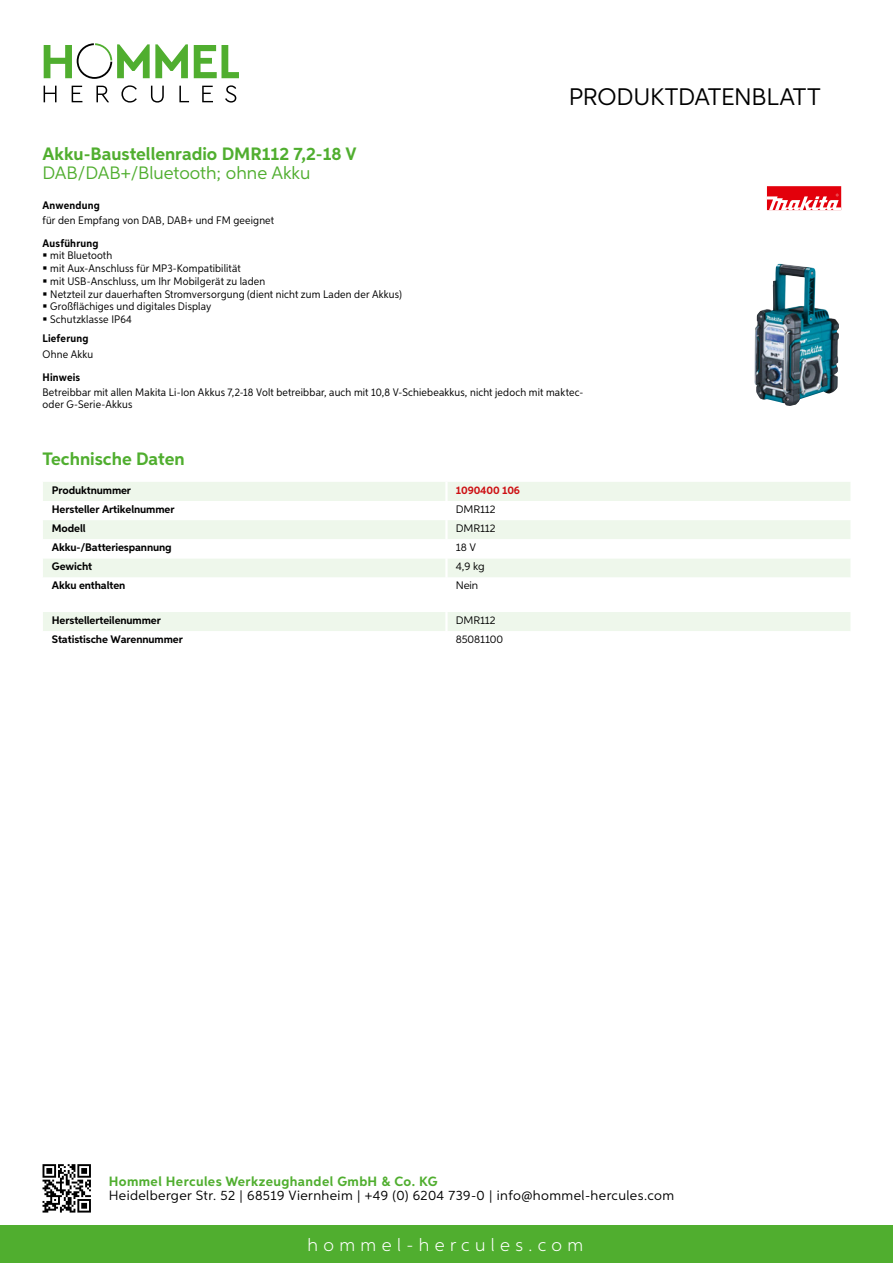
<style>
.page{position:relative;width:893px;height:1263px;background:#fff}
.page>*{position:absolute;margin:0;border:0;box-sizing:border-box;transform-origin:0 0}
.t1{font:24px "Aspira";letter-spacing:-.01em;color:#000}
.t2{font:700 18px "Aspira";color:#50ae2f}
.t3{font:18px "Aspira";color:#50ae2f}
.t4{font:300 18px "Aspira";letter-spacing:.3em;color:#fff}
.t5{font:13.5px "Aspira";letter-spacing:.03em;color:#000}
.t6{font:700 13.5px "Aspira";letter-spacing:.03em;color:#50ae2f}
.t7{font:10.95px/12.8px "Aspira Nar";letter-spacing:.015em;color:#000}
.t8{font:700 10.95px "Aspira";letter-spacing:-.01em;color:#000}
.t9{font:10.95px "Aspira";letter-spacing:-.01em;color:#000}
.t10{font:700 10.95px "Aspira Nar";letter-spacing:.02em;color:#000}
.t11{font:700 10.95px "Aspira";letter-spacing:-.01em;color:#cd1013}
</style>
<div class="page">
<div style="left:0;top:1226px;width:893px;height:37px;background:#50ae2f"></div>
<svg style="left:43px;top:1164px;width:48px;height:48px"></svg>
<svg style="left:194px;top:45px;width:45px;height:33px"></svg>
<svg style="left:44px;top:43px;width:144px;height:36px"></svg>
<svg style="left:44px;top:86px;width:13px;height:16px"></svg>
<svg style="left:72px;top:86px;width:10px;height:16px"></svg>
<svg style="left:96px;top:86px;width:13px;height:16px"></svg>
<svg style="left:121px;top:85px;width:16px;height:18px"></svg>
<svg style="left:151px;top:86px;width:13px;height:17px"></svg>
<svg style="left:179px;top:86px;width:10px;height:16px"></svg>
<svg style="left:202px;top:86px;width:11px;height:16px"></svg>
<svg style="left:225px;top:85px;width:11px;height:18px"></svg>
<div style="left:43px;top:482px;width:807px;height:19px;background:#eef7eb"></div>
<svg style="left:43px;top:520px;width:807px;height:57px;fill:#eef7eb"></svg>
<hr style="left:445px;top:482px;width:3px;height:19px;background:#fff">
<hr style="left:445px;top:520px;width:3px;height:19px;background:#fff">
<hr style="left:445px;top:539px;width:3px;height:19px;background:#fff">
<hr style="left:445px;top:558px;width:3px;height:19px;background:#fff">
<div style="left:43px;top:612px;width:807px;height:19px;background:#eef7eb"></div>
<img style="left:754px;top:264px;width:85px;height:142px">
<svg style="left:766px;top:186px;width:76px;height:25px"></svg>
<div style="left:767px;top:186px;width:74px;height:24px;background:#e3000b"></div>
<svg style="left:767px;top:194px;width:74px;height:16px"></svg>
<h1 class="t1" style="left:569px;top:82px;width:253px">Produktdatenblatt</h1>
<h2 class="t2" style="left:43px;top:142px;width:316px">Akku-Baustellenradio DMR112 7,2-18 V</h2>
<h2 class="t3" style="left:43px;top:162px;width:12px">DAB</h2>
<h2 class="t3" style="left:78px;top:162px;width:20px">/DAB</h2>
<h2 class="t3" style="left:121px;top:162px;width:191px">+/Bluetooth; ohne Akku</h2>
<p class="t10" style="left:43px;top:199px;width:59px">Anwendung</p>
<p class="t7" style="left:43px;top:214px;width:233px">für den Empfang von DAB, DAB+ und FM geeignet</p>
<p class="t10" style="left:43px;top:236px;width:58px">Ausführung</p>
<p class="t7" style="left:50px;top:249px;width:353px">mit Bluetooth<br>mit Aux-Anschluss für MP3-Kompatibilität<br>mit USB-Anschluss, um Ihr Mobilgerät zu laden<br>Netzteil zur dauerhaften Stromversorgung (dient nicht zum Laden der Akkus)<br>Großflächiges und digitales Display<br>Schutzklasse IP64</p>
<p class="t10" style="left:43px;top:332px;width:47px">Lieferung</p>
<p class="t7" style="left:43px;top:347px;width:52px">Ohne Akku</p>
<p class="t10" style="left:43px;top:370px;width:39px">Hinweis</p>
<p class="t7" style="left:43px;top:386px;width:542px;line-height:12px">Betreibbar mit allen Makita Li-Ion Akkus 7,2-18 Volt betreibbar, auch mit 10,8 V-Schiebeakkus, nicht jedoch mit maktec&shy;oder G-Serie-Akkus</p>
<h2 class="t2" style="left:43px;top:448px;width:144px">Technische Daten</h2>
<p class="t8" style="left:52px;top:483px;width:81px">Produktnummer</p>
<p class="t11" style="left:456px;top:483px;width:66px">1090400 106</p>
<p class="t8" style="left:52px;top:502px;width:124px">Hersteller Artikelnummer</p>
<p class="t9" style="left:456px;top:502px;width:41px">DMR112</p>
<p class="t8" style="left:52px;top:521px;width:35px">Modell</p>
<p class="t9" style="left:456px;top:522px;width:41px">DMR112</p>
<p class="t8" style="left:52px;top:541px;width:121px">Akku-/Batteriespannung</p>
<p class="t9" style="left:456px;top:541px;width:22px">18 V</p>
<p class="t8" style="left:52px;top:560px;width:42px">Gewicht</p>
<p class="t9" style="left:456px;top:560px;width:30px">4,9 kg</p>
<p class="t8" style="left:52px;top:579px;width:75px">Akku enthalten</p>
<p class="t9" style="left:456px;top:579px;width:24px">Nein</p>
<p class="t8" style="left:52px;top:613px;width:111px">Herstellerteilenummer</p>
<p class="t9" style="left:456px;top:613px;width:41px">DMR112</p>
<p class="t8" style="left:52px;top:633px;width:132px">Statistische Warennummer</p>
<p class="t9" style="left:456px;top:633px;width:49px">85081100</p>
<p class="t6" style="left:109px;top:1172px;width:330px">Hommel Hercules Werkzeughandel GmbH &amp; Co. KG</p>
<p class="t5" style="left:109px;top:1187px;width:567px">Heidelberger Str. 52 | 68519 Viernheim | +49 (0) 6204 739-0 | info@hommel-hercules.com</p>
<h2 class="t4" style="left:307px;top:1234px;width:277px">hommel-hercules.com</h2>
</div>
